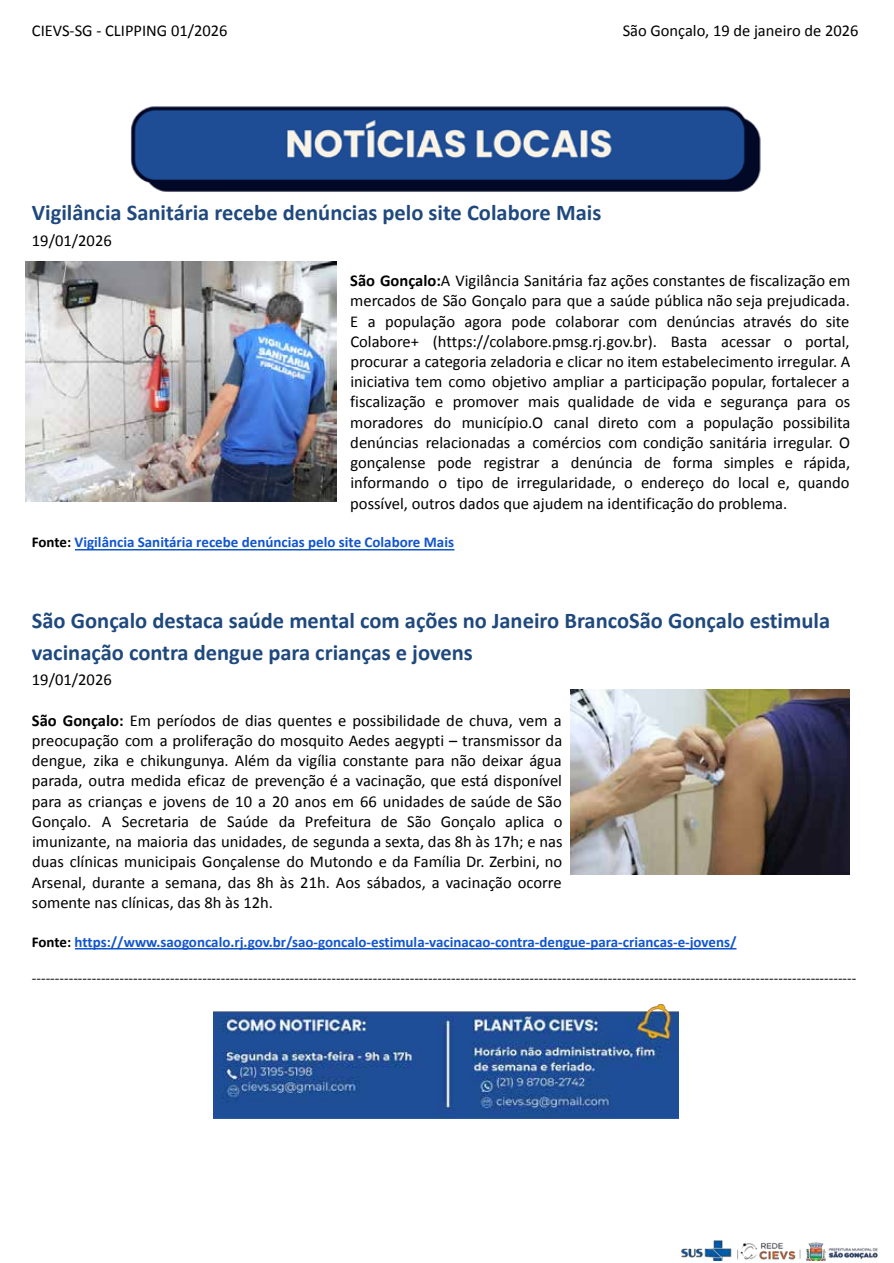
<style>
.page{position:relative;width:894px;height:1263px;background:#fff}
.page>*{position:absolute;margin:0;border:0;box-sizing:border-box;transform-origin:0 0}
.t1{font:700 22.5px/31.7px "Calibri";color:#1f497d}
.t2{font:16.5px/20.2px "Calibri";color:#000;text-align:justify}
.t3{font:15px "Calibri";color:#000}
.t4{font:700 15px "Calibri";color:#15c}
.s1{font-weight:700}
.s2{color:#000}
</style>
<div class="page">
<img style="left:213px;top:1004px;width:466px;height:114px">
<hr style="left:75px;top:549px;width:379px;height:1px;background:#15c">
<hr style="left:75px;top:948px;width:661px;height:2px;background:#15c">
<img style="left:130px;top:106px;width:631px;height:86px">
<img style="left:25px;top:261px;width:312px;height:241px">
<img style="left:571px;top:690px;width:279px;height:184px">
<img style="left:681px;top:1240px;width:197px;height:21px">
<p class="t2" style="left:32px;top:21px;width:197px">CIEVS-SG - CLIPPING 01/2026</p>
<p class="t2" style="left:623px;top:21px;width:237px">São Gonçalo, 19 de janeiro de 2026</p>
<h1 class="t1" style="left:32px;top:197px;width:571px">Vigilância Sanitária recebe denúncias pelo site Colabore Mais</h1>
<p class="t2" style="left:32px;top:230px;width:81px">19/01/2026</p>
<p class="t2" style="left:350px;top:271px;width:502px"><span class="s1">São Gonçalo:</span>A Vigilância Sanitária faz ações constantes de fiscalização em mercados de São Gonçalo para que a saúde pública não seja prejudicada.<br>E a população agora pode colaborar com denúncias através do site Colabore+ (https://colabore.pmsg.rj.gov.br). Basta acessar o portal, procurar a categoria zeladoria e clicar no item estabelecimento irregular. A iniciativa tem como objetivo ampliar a participação popular, fortalecer a fiscalização e promover mais qualidade de vida e segurança para os moradores do município.O canal direto com a população possibilita denúncias relacionadas a comércios com condição sanitária irregular. O gonçalense pode registrar a denúncia de forma simples e rápida, informando o tipo de irregularidade, o endereço do local e, quando possível, outros dados que ajudem na identificação do problema.</p>
<p class="t4" style="left:32px;top:535px;width:424px"><span class="s2">Fonte:</span> Vigilância Sanitária recebe denúncias pelo site Colabore Mais</p>
<h1 class="t1" style="left:32px;top:605px;width:800px">São Gonçalo destaca saúde mental com ações no Janeiro BrancoSão Gonçalo estimula vacinação contra dengue para crianças e jovens</h1>
<p class="t2" style="left:32px;top:670px;width:81px">19/01/2026</p>
<p class="t2" style="left:32px;top:710px;width:532px"><span class="s1">São Gonçalo:</span> Em períodos de dias quentes e possibilidade de chuva, vem a preocupação com a proliferação do mosquito Aedes aegypti – transmissor da dengue, zika e chikungunya. Além da vigília constante para não deixar água parada, outra medida eficaz de prevenção é a vacinação, que está disponível para as crianças e jovens de 10 a 20 anos em 66 unidades de saúde de São Gonçalo. A Secretaria de Saúde da Prefeitura de São Gonçalo aplica o imunizante, na maioria das unidades, de segunda a sexta, das 8h às 17h; e nas duas clínicas municipais Gonçalense do Mutondo e da Família Dr. Zerbini, no Arsenal, durante a semana, das 8h às 21h. Aos sábados, a vacinação ocorre somente nas clínicas, das 8h às 12h.</p>
<p class="t4" style="left:32px;top:934px;width:706px"><span class="s2">Fonte:</span> https://www.saogoncalo.rj.gov.br/sao-goncalo-estimula-vacinacao-contra-dengue-para-criancas-e-jovens/</p>
<p class="t3" style="left:32px;top:971px;width:826px">-----------------------------------------------------------------------------------------------------------------------------------------------------------------------------------</p>
</div>
